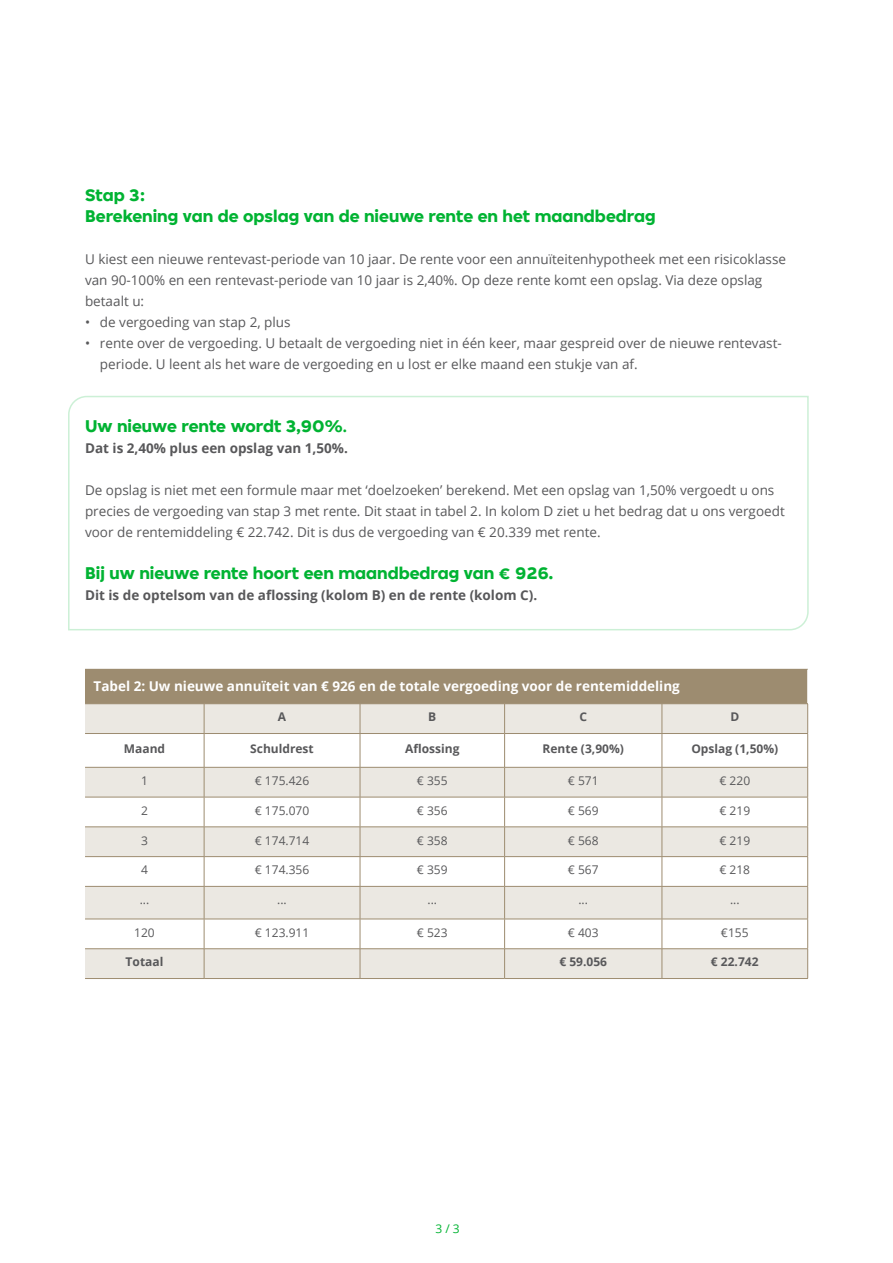
<style>
.page{position:relative;width:893px;height:1263px;background:#fff}
.page>*{position:absolute;margin:0;border:0;box-sizing:border-box;transform-origin:0 0}
.t1{font:700 18px/21px "Plastic Sans";color:#00b332}
.t2{font:13.5px/21px "Open Sans";color:#58585a}
.t3{font:700 13.5px "Open Sans";color:#58585a}
.t4{font:700 13.5px "Open Sans";color:#fff}
.t5{font:12px "Open Sans";color:#58585a}
.t6{font:700 12px "Open Sans";color:#58585a}
.t7{font:12px "Open Sans";color:#00b332}
.s1{font-size:15px}
</style>
<div class="page">
<svg style="left:68px;top:395px;width:741px;height:236px"></svg>
<div style="left:85px;top:669px;width:723px;height:35px;background:#9d8c70"></div>
<svg style="left:85px;top:704px;width:722px;height:274px;fill:#ebe8e2"></svg>
<svg style="left:204px;top:704px;width:1px;height:29px"></svg>
<hr style="left:807px;top:669px;width:1px;height:34px;background:#fff">
<svg style="left:360px;top:704px;width:1px;height:29px"></svg>
<svg style="left:504px;top:704px;width:1px;height:29px"></svg>
<svg style="left:662px;top:704px;width:1px;height:29px"></svg>
<svg style="left:807px;top:704px;width:1px;height:29px"></svg>
<hr style="left:85px;top:733px;width:119px;height:1px;background:#9d8c70">
<hr style="left:204px;top:734px;width:1px;height:33px;background:#9d8c70">
<hr style="left:204px;top:733px;width:156px;height:1px;background:#9d8c70">
<hr style="left:360px;top:733px;width:145px;height:1px;background:#9d8c70">
<hr style="left:505px;top:733px;width:157px;height:1px;background:#9d8c70">
<hr style="left:662px;top:733px;width:146px;height:1px;background:#9d8c70">
<hr style="left:360px;top:734px;width:1px;height:33px;background:#9d8c70">
<hr style="left:504px;top:734px;width:1px;height:33px;background:#9d8c70">
<hr style="left:662px;top:734px;width:1px;height:33px;background:#9d8c70">
<hr style="left:807px;top:734px;width:1px;height:33px;background:#9d8c70">
<hr style="left:85px;top:767px;width:119px;height:1px;background:#9d8c70">
<hr style="left:204px;top:767px;width:1px;height:30px;background:#9d8c70">
<hr style="left:204px;top:767px;width:156px;height:1px;background:#9d8c70">
<hr style="left:360px;top:767px;width:145px;height:1px;background:#9d8c70">
<hr style="left:505px;top:767px;width:157px;height:1px;background:#9d8c70">
<hr style="left:662px;top:767px;width:146px;height:1px;background:#9d8c70">
<hr style="left:360px;top:767px;width:1px;height:30px;background:#9d8c70">
<hr style="left:504px;top:767px;width:1px;height:30px;background:#9d8c70">
<hr style="left:662px;top:767px;width:1px;height:30px;background:#9d8c70">
<hr style="left:807px;top:767px;width:1px;height:30px;background:#9d8c70">
<hr style="left:85px;top:797px;width:119px;height:1px;background:#9d8c70">
<hr style="left:204px;top:797px;width:1px;height:30px;background:#9d8c70">
<hr style="left:204px;top:797px;width:156px;height:1px;background:#9d8c70">
<hr style="left:360px;top:797px;width:145px;height:1px;background:#9d8c70">
<hr style="left:505px;top:797px;width:157px;height:1px;background:#9d8c70">
<hr style="left:662px;top:797px;width:146px;height:1px;background:#9d8c70">
<hr style="left:360px;top:797px;width:1px;height:30px;background:#9d8c70">
<hr style="left:504px;top:797px;width:1px;height:30px;background:#9d8c70">
<hr style="left:662px;top:797px;width:1px;height:30px;background:#9d8c70">
<hr style="left:807px;top:797px;width:1px;height:30px;background:#9d8c70">
<hr style="left:85px;top:826px;width:119px;height:1px;background:#9d8c70">
<hr style="left:204px;top:826px;width:156px;height:1px;background:#9d8c70">
<hr style="left:360px;top:826px;width:145px;height:1px;background:#9d8c70">
<hr style="left:505px;top:826px;width:157px;height:1px;background:#9d8c70">
<hr style="left:662px;top:826px;width:146px;height:1px;background:#9d8c70">
<hr style="left:85px;top:856px;width:119px;height:1px;background:#9d8c70">
<svg style="left:204px;top:827px;width:1px;height:59px"></svg>
<hr style="left:204px;top:856px;width:156px;height:1px;background:#9d8c70">
<hr style="left:360px;top:856px;width:145px;height:1px;background:#9d8c70">
<hr style="left:505px;top:856px;width:157px;height:1px;background:#9d8c70">
<hr style="left:662px;top:856px;width:146px;height:1px;background:#9d8c70">
<svg style="left:360px;top:827px;width:1px;height:59px"></svg>
<svg style="left:504px;top:827px;width:1px;height:59px"></svg>
<svg style="left:662px;top:827px;width:1px;height:59px"></svg>
<svg style="left:807px;top:827px;width:1px;height:59px"></svg>
<hr style="left:85px;top:886px;width:119px;height:1px;background:#9d8c70">
<hr style="left:204px;top:887px;width:1px;height:32px;background:#9d8c70">
<hr style="left:204px;top:886px;width:156px;height:1px;background:#9d8c70">
<hr style="left:360px;top:886px;width:145px;height:1px;background:#9d8c70">
<hr style="left:505px;top:886px;width:157px;height:1px;background:#9d8c70">
<hr style="left:662px;top:886px;width:146px;height:1px;background:#9d8c70">
<hr style="left:360px;top:887px;width:1px;height:32px;background:#9d8c70">
<hr style="left:504px;top:887px;width:1px;height:32px;background:#9d8c70">
<hr style="left:662px;top:887px;width:1px;height:32px;background:#9d8c70">
<hr style="left:807px;top:887px;width:1px;height:32px;background:#9d8c70">
<hr style="left:85px;top:919px;width:119px;height:1px;background:#9d8c70">
<hr style="left:204px;top:919px;width:156px;height:1px;background:#9d8c70">
<hr style="left:360px;top:919px;width:145px;height:1px;background:#9d8c70">
<hr style="left:505px;top:919px;width:157px;height:1px;background:#9d8c70">
<hr style="left:662px;top:919px;width:146px;height:1px;background:#9d8c70">
<hr style="left:85px;top:948px;width:119px;height:1px;background:#9d8c70">
<hr style="left:85px;top:978px;width:119px;height:1px;background:#9d8c70">
<svg style="left:204px;top:919px;width:1px;height:59px"></svg>
<hr style="left:204px;top:948px;width:156px;height:1px;background:#9d8c70">
<hr style="left:360px;top:948px;width:145px;height:1px;background:#9d8c70">
<hr style="left:505px;top:948px;width:157px;height:1px;background:#9d8c70">
<hr style="left:662px;top:948px;width:146px;height:1px;background:#9d8c70">
<svg style="left:360px;top:919px;width:1px;height:59px"></svg>
<svg style="left:504px;top:919px;width:1px;height:59px"></svg>
<svg style="left:662px;top:919px;width:1px;height:59px"></svg>
<svg style="left:807px;top:919px;width:1px;height:59px"></svg>
<hr style="left:204px;top:978px;width:156px;height:1px;background:#9d8c70">
<hr style="left:360px;top:978px;width:145px;height:1px;background:#9d8c70">
<hr style="left:505px;top:978px;width:157px;height:1px;background:#9d8c70">
<hr style="left:662px;top:978px;width:146px;height:1px;background:#9d8c70">
<h1 class="t1" style="left:85px;top:185px;width:572px">Stap 3:<br>Berekening van de opslag van de nieuwe rente en het maandbedrag</h1>
<p class="t2" style="left:85px;top:248px;width:702px">U kiest een nieuwe rentevast-periode van 10 jaar. De rente voor een annuïteitenhypotheek met een risicoklasse van 90-100% en een rentevast-periode van 10 jaar is 2,40%. Op deze rente komt een opslag. Via deze opslag betaalt u:</p>
<p class="t2" style="left:85px;top:311px;width:207px">• de vergoeding van stap 2, plus</p>
<p class="t2" style="left:100px;top:332px;width:683px;text-indent:-15px">• rente over de vergoeding. U betaalt de vergoeding niet in één keer, maar gespreid over de nieuwe rentevast&shy;periode. U leent als het ware de vergoeding en u lost er elke maand een stukje van af.</p>
<h1 class="t1" style="left:85px;top:416px;width:263px">Uw nieuwe rente wordt 3,90%<span class="s1">.</span></h1>
<p class="t3" style="left:85px;top:439px;width:264px">Dat is 2,40% plus een opslag van 1,50%.</p>
<p class="t2" style="left:85px;top:479px;width:701px">De opslag is niet met een formule maar met ‘doelzoeken’ berekend. Met een opslag van 1,50% vergoedt u ons precies de vergoeding van stap 3 met rente. Dit staat in tabel 2. In kolom D ziet u het bedrag dat u ons vergoedt voor de rentemiddeling € 22.742. Dit is dus de vergoeding van € 20.339 met rente.</p>
<h1 class="t1" style="left:85px;top:563px;width:470px">Bij uw nieuwe rente hoort een maandbedrag van € 926.</h1>
<p class="t3" style="left:85px;top:586px;width:454px">Dit is de optelsom van de aflossing (kolom B) en de rente (kolom C).</p>
<p class="t4" style="left:94px;top:677px;width:588px">Tabel 2: Uw nieuwe annuïteit van € 926 en de totale vergoeding voor de rentemiddeling</p>
<p class="t6" style="left:278px;top:709px;width:10px">A</p>
<p class="t6" style="left:428px;top:709px;width:10px">B</p>
<p class="t6" style="left:579px;top:709px;width:9px">C</p>
<p class="t6" style="left:730px;top:709px;width:10px">D</p>
<p class="t6" style="left:124px;top:740px;width:43px">Maand</p>
<p class="t6" style="left:250px;top:740px;width:65px">Schuldrest</p>
<p class="t6" style="left:405px;top:740px;width:56px">Aflossing</p>
<p class="t6" style="left:543px;top:740px;width:83px">Rente (3,90%)</p>
<p class="t6" style="left:691px;top:740px;width:88px">Opslag (1,50%)</p>
<p class="t5" style="left:141px;top:772px;width:8px">1</p>
<p class="t5" style="left:255px;top:772px;width:56px">€ 175.426</p>
<p class="t5" style="left:417px;top:772px;width:32px">€ 355</p>
<p class="t5" style="left:568px;top:772px;width:32px">€ 571</p>
<p class="t5" style="left:719px;top:772px;width:32px">€ 220</p>
<p class="t5" style="left:141px;top:802px;width:8px">2</p>
<p class="t5" style="left:255px;top:802px;width:56px">€ 175.070</p>
<p class="t5" style="left:417px;top:802px;width:32px">€ 356</p>
<p class="t5" style="left:568px;top:802px;width:32px">€ 569</p>
<p class="t5" style="left:719px;top:802px;width:32px">€ 219</p>
<p class="t5" style="left:141px;top:832px;width:8px">3</p>
<p class="t5" style="left:255px;top:832px;width:56px">€ 174.714</p>
<p class="t5" style="left:417px;top:832px;width:32px">€ 358</p>
<p class="t5" style="left:568px;top:832px;width:32px">€ 568</p>
<p class="t5" style="left:719px;top:832px;width:32px">€ 219</p>
<p class="t5" style="left:141px;top:862px;width:8px">4</p>
<p class="t5" style="left:255px;top:862px;width:56px">€ 174.356</p>
<p class="t5" style="left:417px;top:862px;width:32px">€ 359</p>
<p class="t5" style="left:568px;top:862px;width:32px">€ 567</p>
<p class="t5" style="left:719px;top:862px;width:32px">€ 218</p>
<p class="t5" style="left:140px;top:891px;width:11px">...</p>
<p class="t5" style="left:277px;top:891px;width:11px">...</p>
<p class="t5" style="left:427px;top:891px;width:11px">...</p>
<p class="t5" style="left:578px;top:891px;width:11px">...</p>
<p class="t5" style="left:730px;top:891px;width:11px">...</p>
<p class="t5" style="left:134px;top:924px;width:22px">120</p>
<p class="t5" style="left:255px;top:924px;width:56px">€ 123.911</p>
<p class="t5" style="left:417px;top:924px;width:32px">€ 523</p>
<p class="t5" style="left:568px;top:924px;width:32px">€ 403</p>
<p class="t5" style="left:721px;top:924px;width:29px">€155</p>
<p class="t6" style="left:126px;top:953px;width:39px">Totaal</p>
<p class="t6" style="left:559px;top:953px;width:49px">€ 59.056</p>
<p class="t6" style="left:711px;top:953px;width:49px">€ 22.742</p>
<p class="t7" style="left:435px;top:1220px;width:26px">3 / 3</p>
</div>
